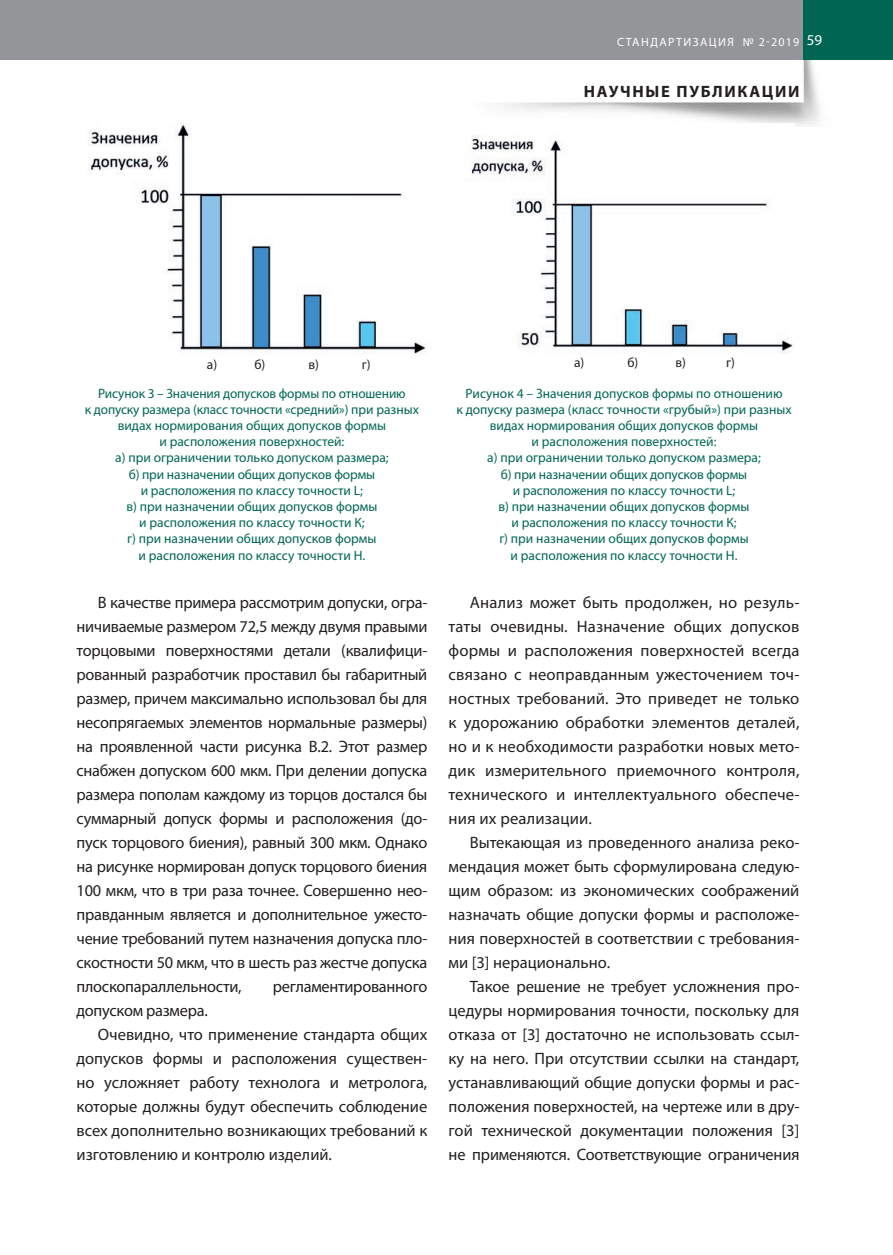
<style>
.page{position:relative;width:893px;height:1255px;background:#fff}
.page>*{position:absolute;margin:0;border:0;box-sizing:border-box;transform-origin:0 0}
.t1{font:16.5px/24px "Myriad Pro";color:#231f20;text-align:justify}
.t2{font:700 16.5px "Myriad Pro";letter-spacing:.1em;color:#231f20}
.t3{font:13.5px/16.2px "Myriad Pro";color:#006654;text-align:center}
.t4{font:13.5px "Myriad Pro";color:#231f20}
.t5{font:12px "Myriad Pro";letter-spacing:.12em;color:#fff}
.s1{font-size:15px}
</style>
<div class="page">
<img style="left:499px;top:60px;width:320px;height:66px">
<div style="left:0;top:0;width:893px;height:60px;background:#939598"></div>
<div style="left:804px;top:0;width:89px;height:60px;background:#006654"></div>
<img style="left:88px;top:123px;width:339px;height:231px">
<img style="left:471px;top:124px;width:323px;height:229px">
<p class="t5" style="left:617px;top:34px;width:207px">СТАНДАРТИЗАЦИЯ № 2-2019 <span class="s1">59</span></p>
<p class="t2" style="left:584px;top:81px;width:217px">НАУЧНЫЕ ПУБЛИКАЦИИ</p>
<p class="t4" style="left:207px;top:356px;width:12px">а)</p>
<p class="t4" style="left:254px;top:356px;width:12px">б)</p>
<p class="t4" style="left:308px;top:356px;width:12px">в)</p>
<p class="t4" style="left:362px;top:356px;width:10px">г)</p>
<p class="t4" style="left:574px;top:354px;width:12px">а)</p>
<p class="t4" style="left:627px;top:354px;width:12px">б)</p>
<p class="t4" style="left:675px;top:354px;width:12px">в)</p>
<p class="t4" style="left:726px;top:354px;width:10px">г)</p>
<p class="t3" style="left:85px;top:385px;width:336px">Рисунок 3 – Значения допусков формы по отношению<br>к допуску размера (класс точности «средний») при разных видах нормирования общих допусков формы<br>и расположения поверхностей:<br>а) при ограничении только допуском размера;<br>б) при назначении общих допусков формы<br>и расположения по классу точности L;<br>в) при назначении общих допусков формы<br>и расположения по классу точности К;<br>г) при назначении общих допусков формы<br>и расположения по классу точности Н.</p>
<p class="t3" style="left:456px;top:385px;width:337px">Рисунок 4 – Значения допусков формы по отношению<br>к допуску размера (класс точности «грубый») при разных видах нормирования общих допусков формы<br>и расположения поверхностей:<br>а) при ограничении только допуском размера;<br>б) при назначении общих допусков формы<br>и расположения по классу точности L;<br>в) при назначении общих допусков формы<br>и расположения по классу точности К;<br>г) при назначении общих допусков формы<br>и расположения по классу точности Н.</p>
<p class="t1" style="left:77px;top:590px;width:352px;text-indent:21px">В качестве примера рассмотрим допуски, огра&shy;ничиваемые размером 72,5 между двумя правыми торцовыми поверхностями детали (квалифици&shy;рованный разработчик проставил бы габаритный размер, причем максимально использовал бы для несопрягаемых элементов нормальные размеры) на проявленной части рисунка В.2. Этот размер снабжен допуском 600 мкм. При делении допуска размера пополам каждому из торцов достался бы суммарный допуск формы и расположения (до&shy;пуск торцового биения), равный 300 мкм. Однако на рисунке нормирован допуск торцового биения 100 мкм, что в три раза точнее. Совершенно нео&shy;правданным является и дополнительное ужесто&shy;чение требований путем назначения допуска пло&shy;скостности 50 мкм, что в шесть раз жестче допуска плоскопараллельности,</p>
<p class="t1" style="left:273px;top:974px;width:156px">регламентированного</p>
<p class="t1" style="left:77px;top:998px;width:133px">допуском размера.</p>
<p class="t1" style="left:98px;top:1022px;width:331px">Очевидно, что применение стандарта общих</p>
<p class="t1" style="left:77px;top:1046px;width:352px">допусков формы и расположения существен-</p>
<p class="t1" style="left:77px;top:1070px;width:352px">но усложняет работу технолога и метролога,</p>
<p class="t1" style="left:77px;top:1094px;width:352px">которые должны будут обеспечить соблюдение</p>
<p class="t1" style="left:77px;top:1118px;width:352px">всех дополнительно возникающих требований к</p>
<p class="t1" style="left:77px;top:1142px;width:257px">изготовлению и контролю изделий.</p>
<p class="t1" style="left:449px;top:590px;width:352px;text-indent:21px">Анализ может быть продолжен, но резуль&shy;таты очевидны. Назначение общих допусков формы и расположения поверхностей всегда связано с неоправданным ужесточением точ&shy;ностных требований. Это приведет не только к удорожанию обработки элементов деталей, но и к необходимости разработки новых мето&shy;дик измерительного приемочного контроля, технического и интеллектуального обеспече&shy;ния их реализации.</p>
<p class="t1" style="left:449px;top:830px;width:352px;text-indent:21px">Вытекающая из проведенного анализа реко&shy;мендация может быть сформулирована следую&shy;щим образом: из экономических соображений назначать общие допуски формы и расположе&shy;ния поверхностей в соответствии с требования&shy;ми [3] нерационально.</p>
<p class="t1" style="left:449px;top:974px;width:352px;text-indent:21px">Такое решение не требует усложнения про&shy;цедуры нормирования точности, поскольку для отказа от [3] достаточно не использовать ссыл&shy;ку на него. При отсутствии ссылки на стандарт, устанавливающий общие допуски формы и рас&shy;положения поверхностей, на чертеже или в дру&shy;гой технической документации положения [3] не применяются. Соответствующие ограничения</p>
</div>
